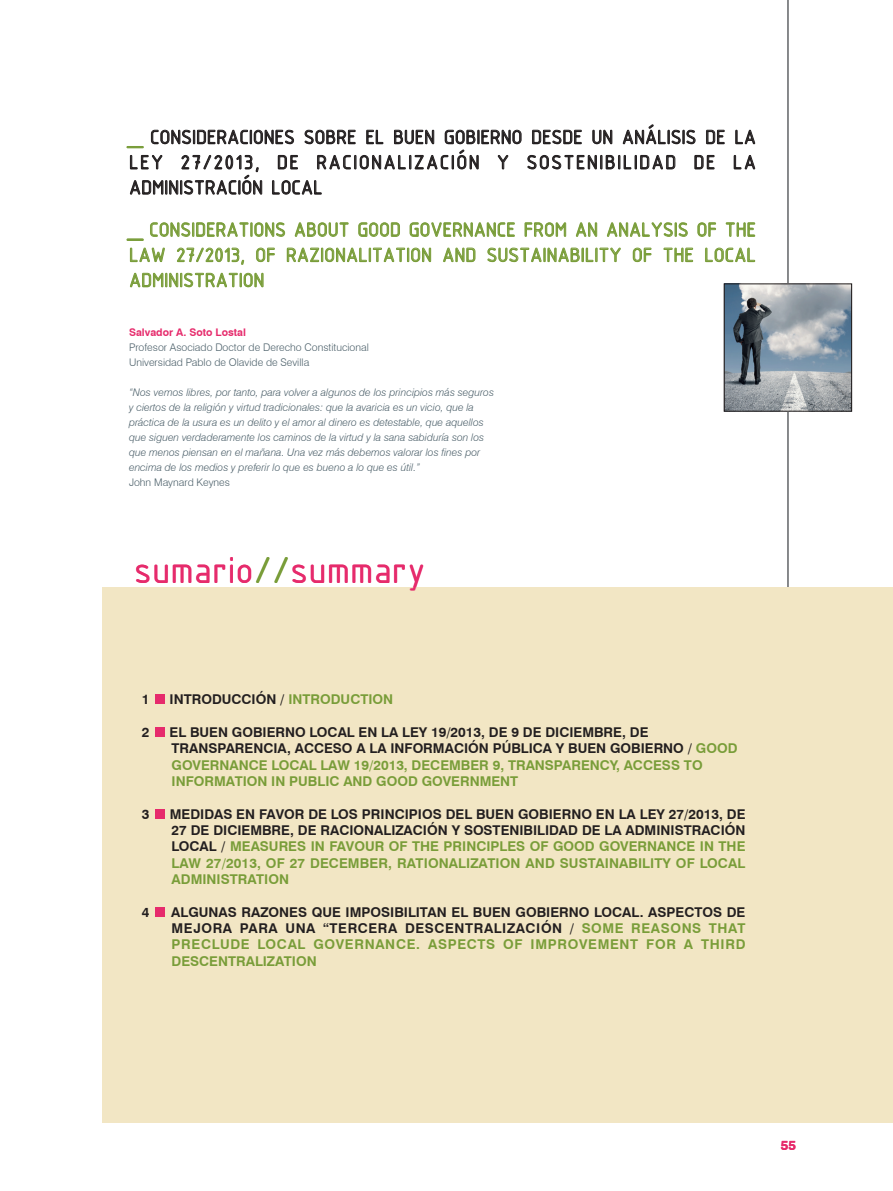
<style>
.page{position:relative;width:893px;height:1191px;background:#fff}
.page>*{position:absolute;margin:0;border:0;box-sizing:border-box;transform-origin:0 0}
.t1{font:40.5px "ISOCPEUR";color:#e62b6c}
.t2{font:21px/25.2px "ISOCPEUR";letter-spacing:.005em;color:#799d39;text-align:justify}
.t3{font:21px/25.2px "ISOCPEUR";letter-spacing:.07em;color:#231f20;text-align:justify}
.t4{font:700 13.5px/16.2px "Swiss 721 BT";color:#231f20;text-align:justify}
.t5{font:700 13.5px "Swiss 721 BT";color:#e62b6c}
.t6{font:italic 300 10.5px/15px "Swiss 721 BT";color:#4c606a}
.t7{font:300 10.5px/15px "Swiss 721 BT";color:#4c606a}
.t8{font:700 10.5px "Swiss 721 BT";color:#e62b6c}
.s1{color:#799d39}
</style>
<div class="page">
<hr style="left:787px;top:0;width:2px;height:1123px;background:#808285">
<div style="left:102px;top:587px;width:791px;height:536px;background:#f2e6c4"></div>
<div style="left:155px;top:694px;width:9px;height:10px;background:#e62b6c"></div>
<div style="left:155px;top:727px;width:9px;height:10px;background:#e62b6c"></div>
<div style="left:155px;top:809px;width:9px;height:10px;background:#e62b6c"></div>
<div style="left:156px;top:907px;width:9px;height:10px;background:#e62b6c"></div>
<svg style="left:127px;top:146px;width:17px;height:2px"></svg>
<svg style="left:151px;top:130px;width:143px;height:15px"></svg>
<svg style="left:735px;top:130px;width:20px;height:14px"></svg>
<svg style="left:278px;top:155px;width:20px;height:15px"></svg>
<svg style="left:304px;top:124px;width:421px;height:46px"></svg>
<svg style="left:734px;top:155px;width:21px;height:15px"></svg>
<svg style="left:130px;top:155px;width:132px;height:40px"></svg>
<svg style="left:272px;top:180px;width:50px;height:15px"></svg>
<svg style="left:127px;top:239px;width:17px;height:2px"></svg>
<svg style="left:150px;top:222px;width:135px;height:15px"></svg>
<svg style="left:295px;top:222px;width:54px;height:15px"></svg>
<svg style="left:358px;top:222px;width:42px;height:15px"></svg>
<svg style="left:410px;top:222px;width:105px;height:15px"></svg>
<svg style="left:524px;top:222px;width:42px;height:15px"></svg>
<svg style="left:576px;top:222px;width:21px;height:15px"></svg>
<svg style="left:607px;top:222px;width:81px;height:15px"></svg>
<svg style="left:697px;top:222px;width:19px;height:15px"></svg>
<svg style="left:726px;top:222px;width:29px;height:15px"></svg>
<svg style="left:130px;top:247px;width:35px;height:15px"></svg>
<svg style="left:177px;top:247px;width:67px;height:18px"></svg>
<svg style="left:256px;top:247px;width:19px;height:15px"></svg>
<svg style="left:287px;top:247px;width:144px;height:16px"></svg>
<svg style="left:443px;top:247px;width:33px;height:15px"></svg>
<svg style="left:487px;top:247px;width:134px;height:15px"></svg>
<svg style="left:633px;top:247px;width:19px;height:15px"></svg>
<svg style="left:663px;top:247px;width:30px;height:15px"></svg>
<svg style="left:705px;top:247px;width:50px;height:15px"></svg>
<svg style="left:130px;top:272px;width:134px;height:16px"></svg>
<img style="left:726px;top:286px;width:124px;height:123px">
<div style="left:724px;top:284px;width:128px;height:127px;border:1px solid #231f20"></div>
<h2 class="t3" style="left:129px;top:124px;width:628px"><span class="s1">_</span> CONSIDERACIONES SOBRE EL BUEN GOBIERNO DESDE UN ANÁLISIS DE LA LEY 27/2013, DE RACIONALIZACIÓN Y SOSTENIBILIDAD DE LA ADMINISTRACIÓN LOCAL</h2>
<h2 class="t2" style="left:129px;top:216px;width:628px">_ CONSIDERATIONS ABOUT GOOD GOVERNANCE FROM AN ANALYSIS OF THE LAW 27/2013, OF RAZIONALITATION AND SUSTAINABILITY OF THE LOCAL ADMINISTRATION</h2>
<p class="t8" style="left:129px;top:326px;width:118px">Salvador A. Soto Lostal</p>
<p class="t7" style="left:129px;top:340px;width:241px">Profesor Asociado Doctor de Derecho Constitucional<br>Universidad Pablo de Olavide de Sevilla</p>
<p class="t6" style="left:129px;top:385px;width:367px">“Nos vemos libres, por tanto, para volver a algunos de los principios más seguros y ciertos de la religión y virtud tradicionales: que la avaricia es un vicio, que la práctica de la usura es un delito y el amor al dinero es detestable, que aquellos que siguen verdaderamente los caminos de la virtud y la sana sabiduría son los que menos piensan en el mañana. Una vez más debemos valorar los fines por encima de los medios y preferir lo que es bueno a lo que es útil.”</p>
<p class="t7" style="left:129px;top:475px;width:102px">John Maynard Keynes</p>
<h1 class="t1" style="left:134px;top:544px;width:293px">sumario<span class="s1">//</span>summary</h1>
<p class="t4" style="left:142px;top:691px;width:9px">1</p>
<p class="t4" style="left:170px;top:691px;width:225px">INTRODUCCIÓN / <span class="s1">INTRODUCTION</span></p>
<p class="t4" style="left:142px;top:724px;width:9px">2</p>
<p class="t4" style="left:170px;top:724px;width:569px;text-align:left">EL BUEN GOBIERNO LOCAL EN LA LEY 19/2013, DE 9 DE DICIEMBRE, DE TRANSPARENCIA, ACCESO A LA INFORMACIÓN PÚBLICA Y BUEN GOBIERNO / <span class="s1">GOOD GOVERNANCE LOCAL LAW 19/2013, DECEMBER 9, TRANSPARENCY, ACCESS TO INFORMATION IN PUBLIC AND GOOD GOVERNMENT</span></p>
<p class="t4" style="left:142px;top:806px;width:9px">3</p>
<p class="t4" style="left:170px;top:806px;width:577px">MEDIDAS EN FAVOR DE LOS PRINCIPIOS DEL BUEN GOBIERNO EN LA LEY 27/2013, DE 27 DE DICIEMBRE, DE RACIONALIZACIÓN Y SOSTENIBILIDAD DE LA ADMINISTRACIÓN LOCAL / <span class="s1">MEASURES IN FAVOUR OF THE PRINCIPLES OF GOOD GOVERNANCE IN THE LAW 27/2013, OF 27 DECEMBER, RATIONALIZATION AND SUSTAINABILITY OF LOCAL ADMINISTRATION</span></p>
<p class="t4" style="left:142px;top:904px;width:9px">4</p>
<p class="t4" style="left:171px;top:904px;width:576px">ALGUNAS RAZONES QUE IMPOSIBILITAN EL BUEN GOBIERNO LOCAL. ASPECTOS DE MEJORA PARA UNA “TERCERA DESCENTRALIZACIÓN / <span class="s1">SOME REASONS THAT PRECLUDE LOCAL GOVERNANCE. ASPECTS OF IMPROVEMENT FOR A THIRD DESCENTRALIZATION</span></p>
<p class="t5" style="left:781px;top:1136px;width:17px">55</p>
</div>
